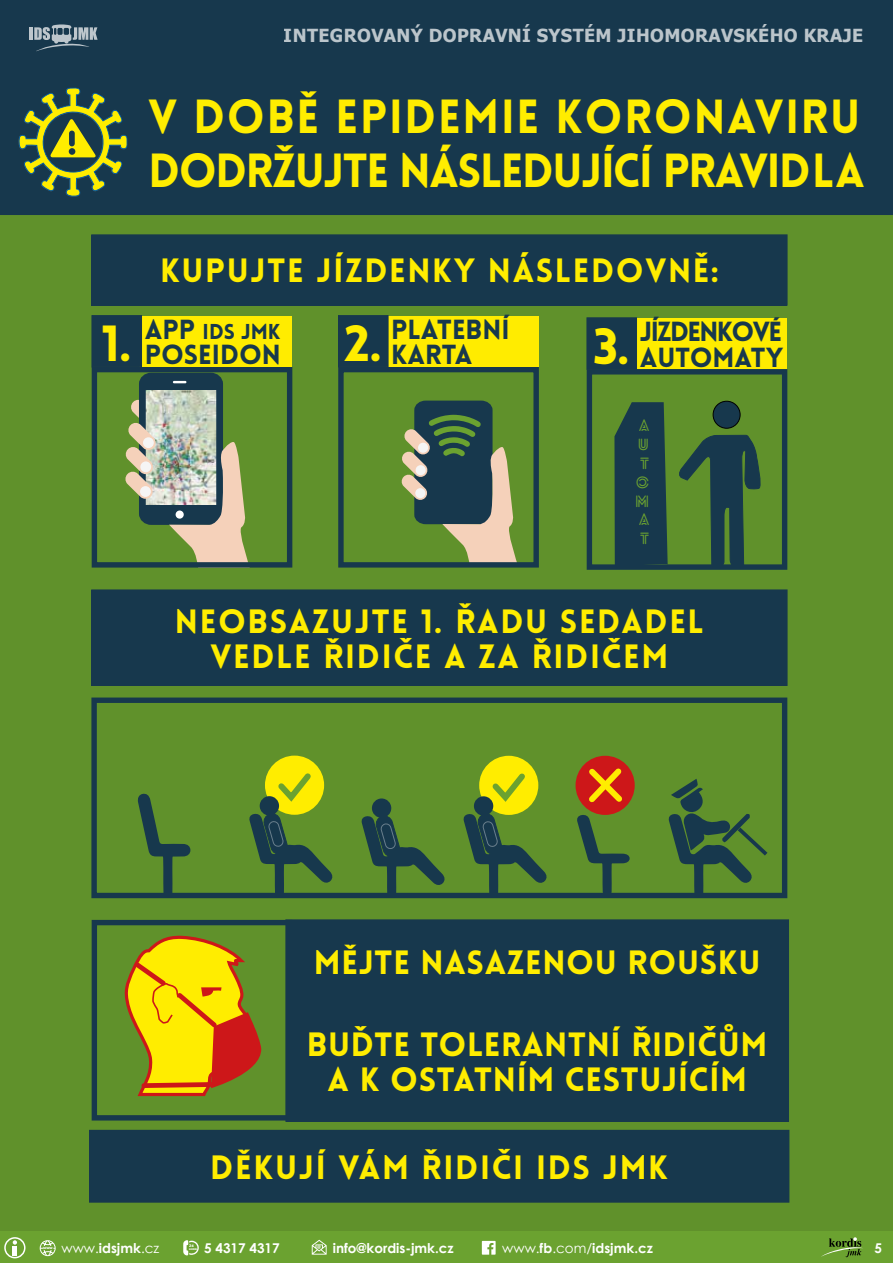
<style>
.page{position:relative;width:893px;height:1263px;background:#60912b}
.page>*{position:absolute;margin:0;border:0;box-sizing:border-box;transform-origin:0 0}
.t1{font:900 46.8px/54px "Lovelo";letter-spacing:-.03em;color:#ffed00;scale:.96 1}
.t2{font:900 33px/35.1px "Lovelo";letter-spacing:.05em;color:#ffed00;text-align:center}
.t3{font:900 33px/35.1px "Lovelo";letter-spacing:.02em;color:#ffed00;text-align:center}
.t4{font:900 27px "Lovelo";color:#17384d}
.t5{font:900 27px "Lovelo";letter-spacing:-.06em;color:#17384d}
.t6{font:900 21px "Lovelo";color:#17384d}
.t7{font:700 18px "Tahoma";letter-spacing:.02em;color:#fff}
.t8{font:700 15.6px/18.8px "Lovelo Line";color:#6ba230;text-align:center}
.t9{font:700 13.5px "Century Gothic";color:#fff}
.t10{font:13.5px "Century Gothic";color:#fff}
.t11{font:700 4.95px "Century Gothic";color:#fff}
.t12{font:900 3.6px "Neo Sans";color:#fff}
.t13{font:900 3.45px "Neo Sans";color:#fff;scale:1.04 1}
.t14{font:900 2.25px "Neo Sans";color:#fff;scale:1.04 1}
.s1{font-size:49.65px;color:#ffed00}
.s2{font-size:27px}
.s3{font-weight:400}
.s4{font-weight:700}
</style>
<div class="page">
<div style="left:144px;top:504px;width:74px;height:15px;background:#17384d"></div>
<img style="left:147px;top:389px;width:68px;height:115px">
<div style="left:144px;top:377px;width:74px;height:12px;background:#17384d"></div>
<div style="left:139px;top:373px;width:84px;height:152px;border:7px solid #17384d;border-radius:8px"></div>
<img style="left:169px;top:441px;width:79px;height:121px">
<svg style="left:173px;top:381px;width:13px;height:2px"></svg>
<div style="left:176px;top:510px;width:8px;height:9px;background:#fff;border-radius:50%"></div>
<svg style="left:125px;top:399px;width:34px;height:100px"></svg>
<div style="left:140px;top:461px;width:11px;height:11px;background:#f5f5f5;border-radius:50%"></div>
<div style="left:92px;top:367px;width:200px;height:201px;border:5px solid #17384d"></div>
<svg style="left:678px;top:435px;width:85px;height:155px"></svg>
<div style="left:713px;top:401px;width:27px;height:27px;background:#17384d;border-radius:50%"></div>
<div style="left:713px;top:401px;width:27px;height:27px;border:1px solid #000;border-radius:50%"></div>
<svg style="left:614px;top:402px;width:54px;height:162px;background:#1d4049"></svg>
<div style="left:139px;top:316px;width:153px;height:51px;background:#ffec00"></div>
<div style="left:92px;top:315px;width:50px;height:52px;background:#17384d"></div>
<div style="left:338px;top:367px;width:201px;height:201px;border:5px solid #17384d"></div>
<div style="left:386px;top:316px;width:153px;height:51px;background:#ffec00"></div>
<div style="left:338px;top:315px;width:50px;height:52px;background:#17384d"></div>
<div style="left:587px;top:369px;width:200px;height:201px;border:5px solid #17384d"></div>
<div style="left:634px;top:318px;width:153px;height:51px;background:#ffec00"></div>
<div style="left:587px;top:318px;width:50px;height:51px;background:#17384d"></div>
<div style="left:92px;top:235px;width:695px;height:70px;background:#17384d"></div>
<svg style="left:401px;top:400px;width:116px;height:164px"></svg>
<div style="left:91px;top:697px;width:696px;height:201px;border:5px solid #17384d"></div>
<div style="left:92px;top:590px;width:695px;height:95px;background:#17384d"></div>
<div style="left:91px;top:590px;width:696px;height:96px;border:1px solid #17384d"></div>
<svg style="left:668px;top:779px;width:103px;height:116px"></svg>
<svg style="left:576px;top:814px;width:54px;height:79px"></svg>
<svg style="left:137px;top:793px;width:53px;height:102px"></svg>
<div style="left:575px;top:756px;width:60px;height:59px;background:#cd1719;border-radius:50%"></div>
<svg style="left:583px;top:763px;width:52px;height:45px"></svg>
<div style="left:479px;top:756px;width:59px;height:59px;background:#ffed00;border-radius:50%"></div>
<svg style="left:491px;top:773px;width:34px;height:33px"></svg>
<div style="left:474px;top:796px;width:19px;height:20px;background:#17384d;border-radius:50%"></div>
<svg style="left:463px;top:813px;width:84px;height:82px"></svg>
<div style="left:372px;top:798px;width:19px;height:20px;background:#17384d;border-radius:50%"></div>
<svg style="left:361px;top:815px;width:84px;height:82px"></svg>
<div style="left:265px;top:756px;width:59px;height:59px;background:#ffed00;border-radius:50%"></div>
<svg style="left:278px;top:773px;width:38px;height:33px"></svg>
<div style="left:260px;top:796px;width:19px;height:19px;background:#17384d;border-radius:50%"></div>
<svg style="left:249px;top:813px;width:84px;height:82px"></svg>
<div style="left:286px;top:920px;width:502px;height:201px;background:#17384d"></div>
<div style="left:286px;top:919px;width:503px;height:202px;border:1px solid #17384d"></div>
<svg style="left:124px;top:935px;width:138px;height:162px"></svg>
<div style="left:92px;top:920px;width:200px;height:200px;border:5px solid #17384d"></div>
<div style="left:90px;top:1130px;width:699px;height:72px;background:#17384d"></div>
<div style="left:0;top:0;width:893px;height:214px;background:#17384d"></div>
<div style="left:0;top:0;width:893px;height:215px;border:1px solid #17384d"></div>
<svg style="left:18px;top:88px;width:109px;height:109px"></svg>
<div style="left:69px;top:148px;width:6px;height:7px;background:#17384d;border-radius:50%"></div>
<div style="left:69px;top:131px;width:6px;height:15px;background:#17384d;border-radius:3px"></div>
<svg style="left:30px;top:24px;width:68px;height:27px"></svg>
<div style="left:0;top:1231px;width:893px;height:32px;background:#6ba230"></div>
<p class="t7" style="left:284px;top:23px;width:581px">INTEGROVANÝ DOPRAVNÍ SYSTÉM JIHOMORAVSKÉHO KRAJE</p>
<h1 class="t1" style="left:148px;top:91px;width:748px">V DOBĚ EPIDEMIE KORONAVIRU<br>DODRŽUJTE NÁSLEDUJÍCÍ PRAVIDLA</h1>
<p class="t2" style="left:160px;top:254px;width:560px">KUPUJTE JÍZDENKY NÁSLEDOVNĚ:</p>
<p class="t4" style="left:101px;top:338px;width:181px"><span class="s1">1.</span> POSEIDON</p>
<p class="t4" style="left:391px;top:313px;width:120px">PLATEBNÍ</p>
<p class="t4" style="left:344px;top:338px;width:130px"><span class="s1">2.</span> KARTA</p>
<p class="t5" style="left:640px;top:315px;width:144px">JÍZDENKOVÉ</p>
<p class="t6" style="left:145px;top:318px;width:137px"><span class="s2">APP</span> IDS JMK</p>
<p class="t4" style="left:593px;top:340px;width:192px"><span class="s1">3.</span> AUTOMATY</p>
<p class="t8" style="left:635px;top:417px;width:16px">A<br>U<br>T<br>O<br>M<br>A<br>T</p>
<p class="t2" style="left:175px;top:604px;width:530px">NEOBSAZUJTE 1. ŘADU SEDADEL<br>VEDLE ŘIDIČE A ZA ŘIDIČEM</p>
<p class="t3" style="left:314px;top:946px;width:448px">MĚJTE NASAZENOU ROUŠKU</p>
<p class="t3" style="left:307px;top:1028px;width:462px">BUĎTE TOLERANTNÍ ŘIDIČŮM<br>A K OSTATNÍM CESTUJÍCÍM</p>
<p class="t2" style="left:210px;top:1150px;width:459px">DĚKUJÍ VÁM ŘIDIČI IDS JMK</p>
<p class="t14" style="left:189px;top:1248px;width:9px">HODIN</p>
<p class="t9" style="left:204px;top:1238px;width:77px">5 4317 4317</p>
<p class="t11" style="left:317px;top:1244px;width:5px">@</p>
<p class="t9" style="left:333px;top:1238px;width:122px">info@kordis-jmk.cz</p>
<p class="t9" style="left:502px;top:1238px;width:152px"><span class="s3">www.</span>fb<span class="s3">.com/</span>idsjmk.cz</p>
<p class="t9" style="left:874px;top:1238px;width:9px">5</p>
<p class="t12" style="left:43px;top:1246px;width:11px">www</p>
<p class="t10" style="left:62px;top:1238px;width:99px">www.<span class="s4">idsjmk</span>.cz</p>
<p class="t13" style="left:189px;top:1244px;width:6px">24</p>
</div>
